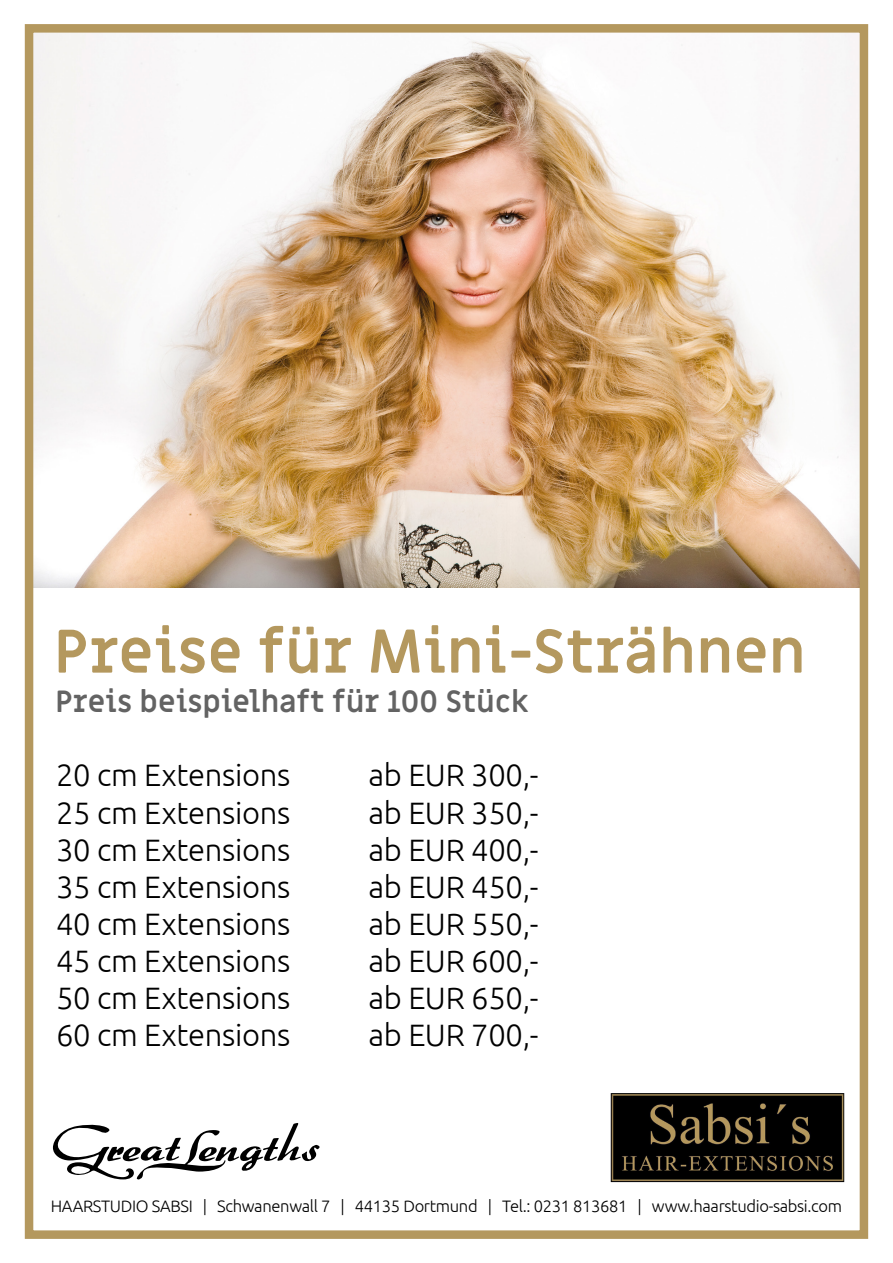
<style>
.page{position:relative;width:893px;height:1263px;background:#fff}
.page>*{position:absolute;margin:0;border:0;box-sizing:border-box;transform-origin:0 0}
.t1{font:700 60px "Miriam Libre";color:#b4985e}
.t2{font:300 30.9px "Ubuntu";letter-spacing:-.01em;color:#000}
.t3{font:700 30px "Miriam Libre";color:#636363}
.t4{font:300 16.5px "Ubuntu";letter-spacing:-.02em;color:#000}
</style>
<div class="page">
<img style="left:35px;top:34px;width:823px;height:553px">
<img style="left:610px;top:1093px;width:235px;height:90px">
<svg style="left:53px;top:1123px;width:267px;height:57px"></svg>
<div style="left:25px;top:24px;width:843px;height:1215px;border:9px solid #b4985e"></div>
<p class="t1" style="left:54px;top:614px;width:753px">Preise für Mini-Strähnen</p>
<p class="t3" style="left:56px;top:682px;width:475px">Preis beispielhaft für 100 Stück</p>
<p class="t2" style="left:56px;top:757px;width:236px">20 cm Extensions</p>
<p class="t2" style="left:56px;top:794px;width:236px">25 cm Extensions</p>
<p class="t2" style="left:56px;top:831px;width:236px">30 cm Extensions</p>
<p class="t2" style="left:56px;top:868px;width:236px">35 cm Extensions</p>
<p class="t2" style="left:56px;top:905px;width:236px">40 cm Extensions</p>
<p class="t2" style="left:56px;top:942px;width:236px">45 cm Extensions</p>
<p class="t2" style="left:56px;top:980px;width:236px">50 cm Extensions</p>
<p class="t2" style="left:56px;top:1017px;width:236px">60 cm Extensions</p>
<p class="t2" style="left:369px;top:757px;width:172px">ab EUR 300,-</p>
<p class="t2" style="left:369px;top:794px;width:172px">ab EUR 350,-</p>
<p class="t2" style="left:369px;top:831px;width:172px">ab EUR 400,-</p>
<p class="t2" style="left:369px;top:868px;width:172px">ab EUR 450,-</p>
<p class="t2" style="left:369px;top:905px;width:172px">ab EUR 550,-</p>
<p class="t2" style="left:369px;top:942px;width:172px">ab EUR 600,-</p>
<p class="t2" style="left:369px;top:980px;width:172px">ab EUR 650,-</p>
<p class="t2" style="left:369px;top:1017px;width:172px">ab EUR 700,-</p>
<p class="t4" style="left:51px;top:1196px;width:793px">HAARSTUDIO SABSI | Schwanenwall 7 | 44135 Dortmund | Tel.: 0231 813681 | www.haarstudio-sabsi.com</p>
</div>
